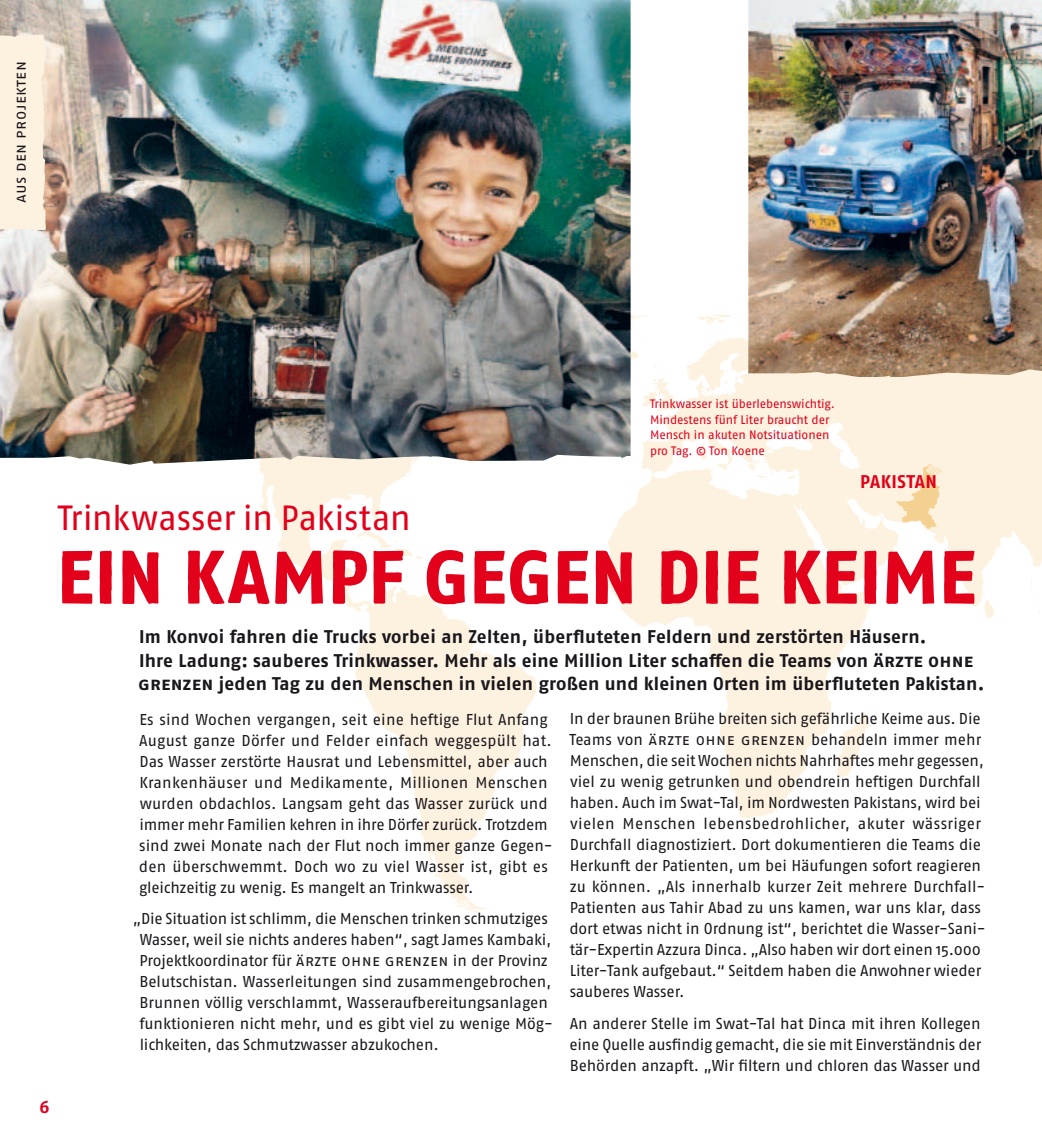
<style>
.page{position:relative;width:1042px;height:1141px;background:#fff}
.page>*{position:absolute;margin:0;border:0;box-sizing:border-box;transform-origin:0 0}
.t1{font:75.25px "Fago Rough Bold Lf";letter-spacing:.01em;color:#e2001a}
.t2{font:35px "Fago OT";color:#e2001a}
.t3{font:700 18.38px/23.6px "Fago OT";letter-spacing:.01em;color:#1a171c}
.t4{font:700 18.38px "Fago OT";letter-spacing:.025em;color:#e2001a}
.t5{font:700 17.5px "Fago OT";color:#e2001a}
.t6{font:15.75px/21px "Fago OT";letter-spacing:-.005em;color:#1a171c}
.t7{font:15.75px "Fago OT";letter-spacing:.03em;color:#1a171c}
.t8{font:12.25px/15.8px "Fago OT";letter-spacing:-.01em;color:#e2001a}
</style>
<div class="page">
<svg style="left:605px;top:487px;width:265px;height:332px"></svg>
<svg style="left:642px;top:314px;width:400px;height:293px;fill:#fdf2df"></svg>
<svg style="left:1030px;top:578px;width:3px;height:16px"></svg>
<svg style="left:1033px;top:601px;width:7px;height:12px"></svg>
<svg style="left:982px;top:599px;width:12px;height:19px"></svg>
<svg style="left:834px;top:566px;width:6px;height:15px"></svg>
<svg style="left:837px;top:711px;width:31px;height:67px"></svg>
<svg style="left:259px;top:465px;width:152px;height:143px"></svg>
<svg style="left:259px;top:473px;width:4px;height:4px"></svg>
<svg style="left:268px;top:496px;width:3px;height:5px"></svg>
<svg style="left:262px;top:515px;width:9px;height:9px"></svg>
<svg style="left:318px;top:506px;width:5px;height:9px"></svg>
<svg style="left:355px;top:586px;width:182px;height:296px;fill:#fdf2df"></svg>
<svg style="left:469px;top:646px;width:10px;height:11px"></svg>
<svg style="left:429px;top:855px;width:10px;height:18px"></svg>
<svg style="left:439px;top:882px;width:48px;height:31px"></svg>
<svg style="left:720px;top:433px;width:12px;height:11px"></svg>
<svg style="left:686px;top:355px;width:53px;height:45px"></svg>
<svg style="left:630px;top:308px;width:48px;height:129px"></svg>
<svg style="left:356px;top:514px;width:86px;height:83px"></svg>
<svg style="left:717px;top:462px;width:10px;height:13px"></svg>
<svg style="left:893px;top:463px;width:50px;height:67px;background:#f9e6c4"></svg>
<img style="left:0;top:0;width:630px;height:465px">
<img style="left:748px;top:0;width:294px;height:377px">
<svg style="left:0;top:34px;width:47px;height:197px;background:#faeedb"></svg>
<p class="t7" style="left:14px;top:203px;width:144px;rotate:-90deg">aus den projekten</p>
<p class="t8" style="left:650px;top:397px;width:187px">Trinkwasser ist überlebenswichtig.<br>Mindestens fünf Liter braucht der<br>Mensch in akuten Notsituationen pro Tag. © Ton Koene</p>
<p class="t4" style="left:860px;top:475px;width:78px">PAKISTAN</p>
<h2 class="t2" style="left:58px;top:505px;width:355px">Trinkwasser in Pakistan</h2>
<h1 class="t1" style="left:58px;top:534px;width:920px">EIN KAMPF GEGEN DIE KEIME</h1>
<p class="t3" style="left:138px;top:627px;width:848px">Im Konvoi fahren die Trucks vorbei an Zelten, überfluteten Feldern und zerstörten Häusern.<br>Ihre Ladung: sauberes Trinkwasser. Mehr als eine Million Liter schaffen die Teams von ärzte ohne grenzen jeden Tag zu den Menschen in vielen großen und kleinen Orten im überfluteten Pakistan.</p>
<p class="t6" style="left:139px;top:711px;width:415px">Es sind Wochen vergangen, seit eine heftige Flut Anfang August ganze Dörfer und Felder einfach weggespült hat.<br>Das Wasser zerstörte Hausrat und Lebensmittel, aber auch Krankenhäuser und Medikamente, Millionen Menschen wurden obdachlos. Langsam geht das Wasser zurück und immer mehr Familien kehren in ihre Dörfer zurück. Trotzdem sind zwei Monate nach der Flut noch immer ganze Gegen&shy;den überschwemmt. Doch wo zu viel Wasser ist, gibt es gleichzeitig zu wenig. Es mangelt an Trinkwasser.</p>
<p class="t6" style="left:139px;top:910px;width:415px;text-indent:-7px">„Die Situation ist schlimm, die Menschen trinken schmutziges Wasser, weil sie nichts anderes haben“, sagt James Kambaki, Projektkoordinator für ärzte ohne grenzen in der Provinz Belutschistan. Wasserleitungen sind zusammengebrochen, Brunnen völlig verschlammt, Wasseraufbereitungsanlagen funktionieren nicht mehr, und es gibt viel zu wenige Mög&shy;lichkeiten, das Schmutzwasser abzukochen.</p>
<p class="t6" style="left:569px;top:711px;width:418px">In der braunen Brühe breiten sich gefährliche Keime aus. Die Teams von ärzte ohne grenzen behandeln immer mehr Menschen, die seit Wochen nichts Nahrhaftes mehr gegessen, viel zu wenig getrunken und obendrein heftigen Durchfall haben. Auch im Swat-Tal, im Nordwesten Pakistans, wird bei vielen Menschen lebensbedrohlicher, akuter wässriger Durchfall diagnostiziert. Dort dokumentieren die Teams die Herkunft der Patienten, um bei Häufungen sofort reagieren zu können. „Als innerhalb kurzer Zeit mehrere Durchfall-Patienten aus Tahir Abad zu uns kamen, war uns klar, dass dort etwas nicht in Ordnung ist“, berichtet die Wasser-Sani&shy;tär-Expertin Azzura Dinca. „Also haben wir dort einen 15.000<br>Liter-Tank aufgebaut.“ Seitdem haben die Anwohner wieder sauberes Wasser.</p>
<p class="t6" style="left:569px;top:1015px;width:413px;text-align:justify">An anderer Stelle im Swat-Tal hat Dinca mit ihren Kollegen eine Quelle ausfindig gemacht, die sie mit Einverständnis der Behörden anzapft. „Wir filtern und chloren das Wasser und</p>
<p class="t5" style="left:39px;top:1101px;width:12px">6</p>
</div>
